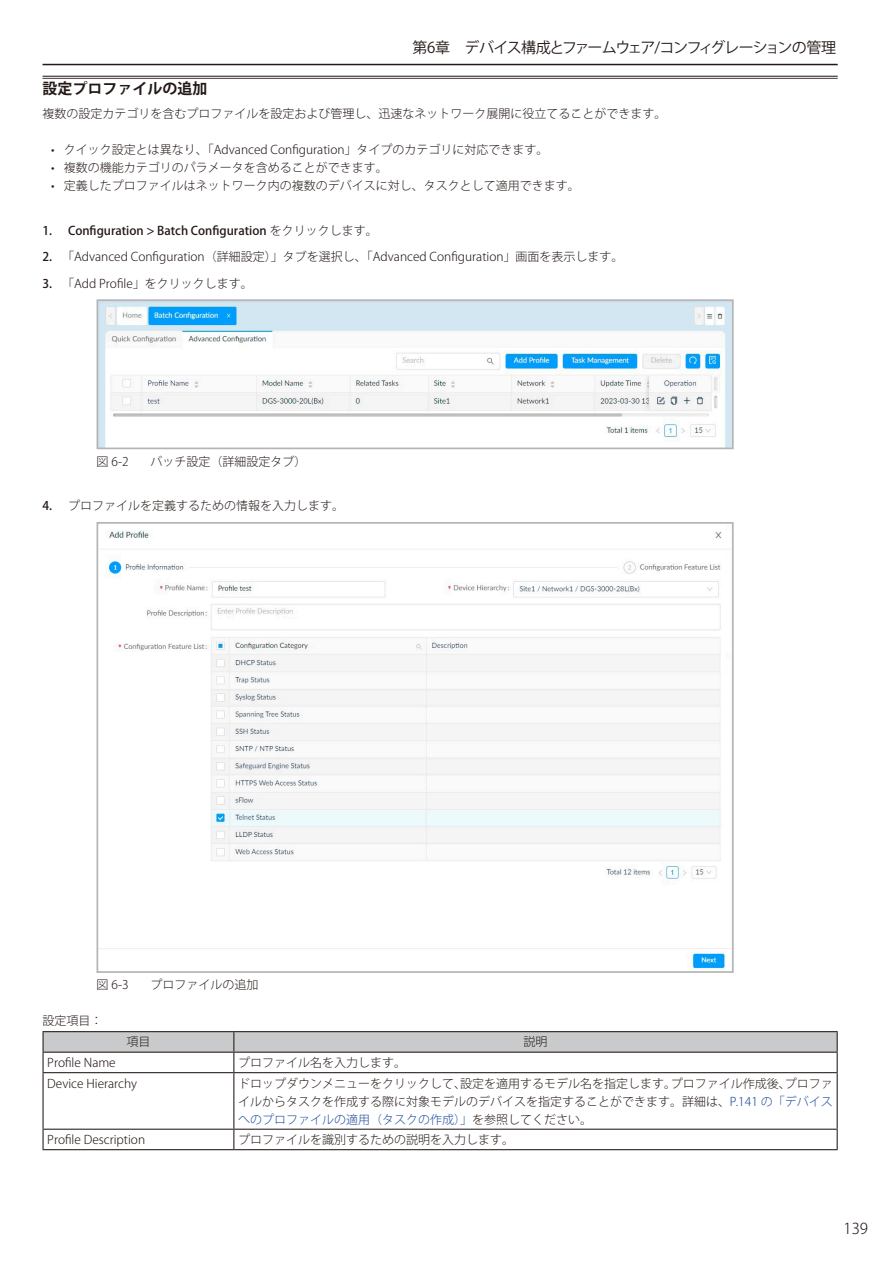
<style>
.page{position:relative;width:893px;height:1263px;background:#fff}
.page>*{position:absolute;margin:0;border:0;box-sizing:border-box;transform-origin:0 0}
.t1{font:15px "Koz Go Pro";letter-spacing:-.09em;color:#231916}
.t2{font:700 15px "Koz Go Pro";color:#231916}
.t3{font:300 15px "Koz Go Pro";color:#231916}
.t4{font:300 12px/18px "Koz Go Pro";color:#231916;text-align:justify}
.t5{font:500 12px "Koz Go Pro";color:#231916}
.s1{font-weight:300}
.s2{font-weight:500}
.s3{color:#1b4a9e}
</style>
<div class="page">
<hr style="left:43px;top:64px;width:795px;height:1px;background:#231916">
<hr style="left:43px;top:76px;width:795px;height:1px;background:#595857">
<hr style="left:43px;top:78px;width:795px;height:1px;background:#595857">
<img style="left:100px;top:302px;width:631px;height:144px">
<div style="left:97px;top:299px;width:637px;height:150px;border:2px solid #b5b5b6"></div>
<img style="left:100px;top:530px;width:631px;height:440px">
<div style="left:97px;top:522px;width:637px;height:451px;border:2px solid #b5b5b6"></div>
<hr style="left:43px;top:1031px;width:191px;height:1px;background:#231916">
<hr style="left:234px;top:1031px;width:604px;height:1px;background:#231916">
<svg style="left:43px;top:1032px;width:795px;height:40px"></svg>
<hr style="left:43px;top:1072px;width:191px;height:1px;background:#231916">
<hr style="left:43px;top:1073px;width:1px;height:56px;background:#231916">
<hr style="left:234px;top:1072px;width:604px;height:1px;background:#231916">
<hr style="left:233px;top:1073px;width:1px;height:56px;background:#231916">
<hr style="left:837px;top:1073px;width:1px;height:56px;background:#231916">
<hr style="left:43px;top:1129px;width:191px;height:1px;background:#231916">
<svg style="left:43px;top:1130px;width:1px;height:19px"></svg>
<hr style="left:234px;top:1129px;width:604px;height:1px;background:#231916">
<svg style="left:233px;top:1130px;width:1px;height:19px"></svg>
<svg style="left:837px;top:1130px;width:1px;height:19px"></svg>
<hr style="left:43px;top:1149px;width:191px;height:1px;background:#231916">
<hr style="left:234px;top:1149px;width:604px;height:1px;background:#231916">
<p class="t1" style="left:412px;top:38px;width:425px">第6章　デバイス構成とファームウェア/コンフィグレーションの管理</p>
<p class="t2" style="left:43px;top:79px;width:166px">設定プロファイルの追加</p>
<p class="t4" style="left:43px;top:105px;width:625px">複数の設定カテゴリを含むプロファイルを設定および管理し、迅速なネットワーク展開に役立てることができます。</p>
<p class="t4" style="left:51px;top:141px;width:499px">• クイック設定とは異なり、「Advanced Configuration」タイプのカテゴリに対応できます。</p>
<p class="t4" style="left:51px;top:159px;width:338px">• 複数の機能カテゴリのパラメータを含めることができます。</p>
<p class="t4" style="left:51px;top:177px;width:530px">• 定義したプロファイルはネットワーク内の複数のデバイスに対し、タスクとして適用できます。</p>
<p class="t5" style="left:43px;top:223px;width:337px">1. Configuration &gt; Batch Configuration <span class="s1">をクリックします。</span></p>
<p class="t4" style="left:43px;top:248px;width:583px"><span class="s2">2.</span> 「Advanced Configuration（詳細設定）」タブを選択し、「Advanced Configuration」画面を表示します。</p>
<p class="t4" style="left:43px;top:274px;width:212px"><span class="s2">3.</span> 「Add Profile」をクリックします。</p>
<p class="t4" style="left:97px;top:452px;width:34px">図 6-2</p>
<p class="t4" style="left:151px;top:452px;width:158px">バッチ設定（詳細設定タブ）</p>
<p class="t4" style="left:43px;top:497px;width:303px"><span class="s2">4.</span> プロファイルを定義するための情報を入力します。</p>
<p class="t4" style="left:97px;top:976px;width:34px">図 6-3</p>
<p class="t4" style="left:151px;top:976px;width:110px">プロファイルの追加</p>
<p class="t4" style="left:43px;top:1012px;width:61px">設定項目：</p>
<p class="t4" style="left:126px;top:1033px;width:25px">項目</p>
<p class="t4" style="left:523px;top:1033px;width:25px">説明</p>
<p class="t4" style="left:47px;top:1054px;width:70px">Profile Name</p>
<p class="t4" style="left:238px;top:1054px;width:169px">プロファイル名を入力します。</p>
<p class="t4" style="left:47px;top:1074px;width:91px">Device Hierarchy</p>
<p class="t4" style="left:238px;top:1074px;width:596px">ドロップダウンメニューをクリックして、設定を適用するモデル名を指定します。プロファイル作成後、プロファイルからタスクを作成する際に対象モデルのデバイスを指定することができます。詳細は、<span class="s3">P.141 の「デバイスへのプロファイルの適用（タスクの作成）」</span>を参照してください。</p>
<p class="t4" style="left:47px;top:1131px;width:99px">Profile Description</p>
<p class="t4" style="left:238px;top:1131px;width:277px">プロファイルを識別するための説明を入力します。</p>
<p class="t3" style="left:843px;top:1218px;width:26px">139</p>
</div>
